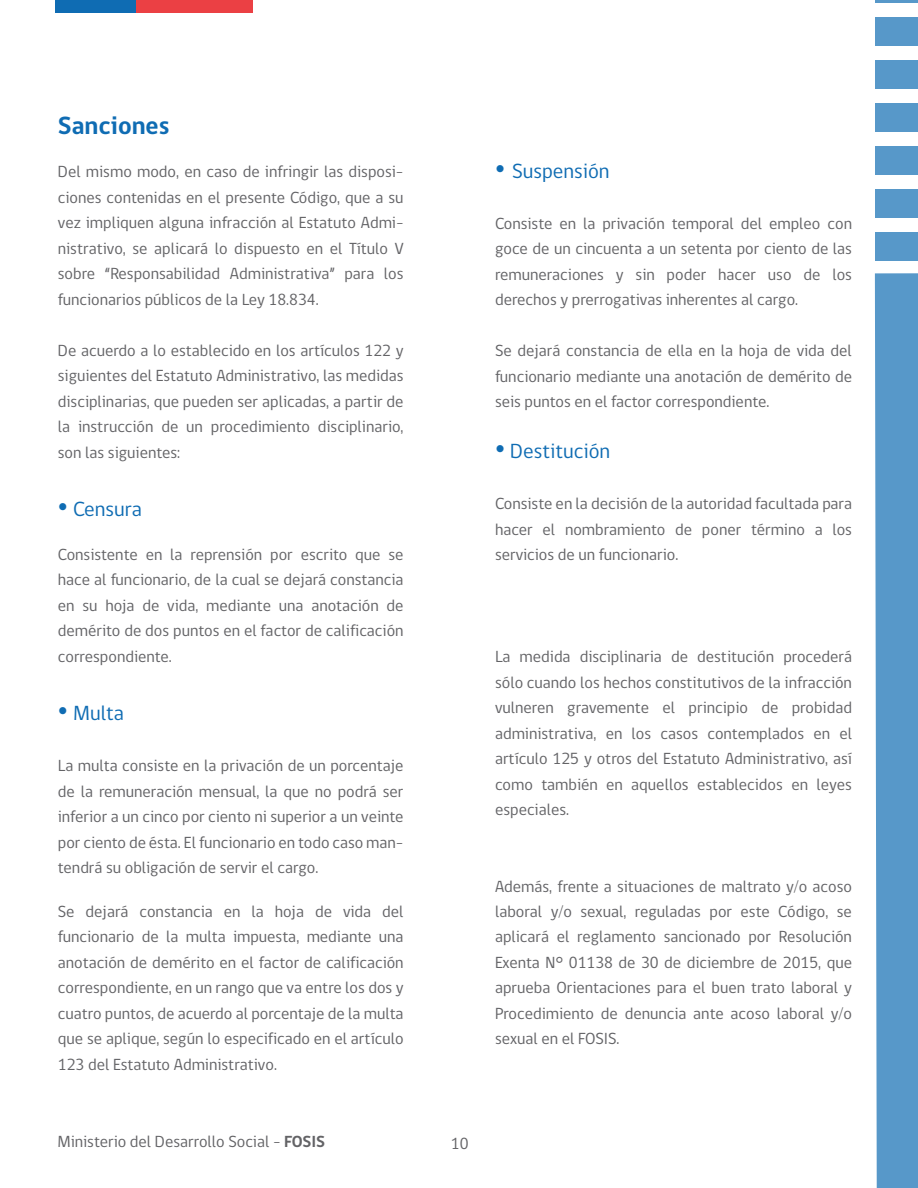
<style>
.page{position:relative;width:918px;height:1188px;background:#fff}
.page>*{position:absolute;margin:0;border:0;box-sizing:border-box;transform-origin:0 0}
.t1{font:700 25.5px "gob CL";color:#0f6cb3}
.t2{font:21px "gob CL";color:#0f6cb3}
.t3{font:16.5px/25.5px "gob CL";color:#636366;text-align:justify}
.s1{font-family:"Times New Roman";font-size:28.5px}
.s2{font-weight:700}
</style>
<div class="page">
<div style="left:875px;top:273px;width:43px;height:915px;background:#5798c9"></div>
<hr style="left:875px;top:0;width:43px;height:3px;background:#0f6cb3">
<div style="left:875px;top:17px;width:43px;height:29px;background:#5798c9"></div>
<div style="left:875px;top:60px;width:43px;height:29px;background:#5798c9"></div>
<div style="left:875px;top:103px;width:43px;height:29px;background:#5798c9"></div>
<div style="left:875px;top:146px;width:43px;height:29px;background:#5798c9"></div>
<div style="left:875px;top:189px;width:43px;height:29px;background:#5798c9"></div>
<div style="left:875px;top:232px;width:43px;height:29px;background:#5798c9"></div>
<div style="left:55px;top:0;width:81px;height:13px;background:#0f6cb3"></div>
<div style="left:136px;top:0;width:117px;height:13px;background:#eb4044"></div>
<h1 class="t1" style="left:58px;top:108px;width:113px">Sanciones</h1>
<p class="t3" style="left:58px;top:159px;width:347px">Del mismo modo, en caso de infringir las disposi&shy;ciones contenidas en el presente Código, que a su vez impliquen alguna infracción al Estatuto Admi&shy;nistrativo, se aplicará lo dispuesto en el Título V sobre “Responsabilidad Administrativa” para los funcionarios públicos de la Ley 18.834.</p>
<p class="t3" style="left:58px;top:338px;width:347px">De acuerdo a lo establecido en los artículos 122 y siguientes del Estatuto Administrativo, las medidas disciplinarias, que pueden ser aplicadas, a partir de la instrucción de un procedimiento disciplinario, son las siguientes:</p>
<p class="t2" style="left:58px;top:495px;width:86px"><span class="s1">•</span> Censura</p>
<p class="t3" style="left:58px;top:542px;width:347px">Consistente en la reprensión por escrito que se hace al funcionario, de la cual se dejará constancia en su hoja de vida, mediante una anotación de demérito de dos puntos en el factor de calificación correspondiente.</p>
<p class="t2" style="left:58px;top:699px;width:68px"><span class="s1">•</span> Multa</p>
<p class="t3" style="left:58px;top:753px;width:347px">La multa consiste en la privación de un porcentaje de la remuneración mensual, la que no podrá ser inferior a un cinco por ciento ni superior a un veinte por ciento de ésta. El funcionario en todo caso man&shy;tendrá su obligación de servir el cargo.</p>
<p class="t3" style="left:58px;top:899px;width:347px">Se dejará constancia en la hoja de vida del funcionario de la multa impuesta, mediante una anotación de demérito en el factor de calificación correspondiente, en un rango que va entre los dos y cuatro puntos, de acuerdo al porcentaje de la multa que se aplique, según lo especificado en el artículo 123 del Estatuto Administrativo.</p>
<p class="t3" style="left:57px;top:1130px;width:269px">Ministerio del Desarrollo Social - <span class="s2">FOSIS</span></p>
<p class="t3" style="left:451px;top:1132px;width:19px">10</p>
<p class="t2" style="left:495px;top:156px;width:116px"><span class="s1">•</span> Suspensión</p>
<p class="t3" style="left:495px;top:211px;width:359px">Consiste en la privación temporal del empleo con goce de un cincuenta a un setenta por ciento de las remuneraciones y sin poder hacer uso de los derechos y prerrogativas inherentes al cargo.</p>
<p class="t3" style="left:495px;top:338px;width:359px">Se dejará constancia de ella en la hoja de vida del funcionario mediante una anotación de demérito de seis puntos en el factor correspondiente.</p>
<p class="t2" style="left:495px;top:437px;width:117px"><span class="s1">•</span> Destitución</p>
<p class="t3" style="left:495px;top:491px;width:359px">Consiste en la decisión de la autoridad facultada para hacer el nombramiento de poner término a los servicios de un funcionario.</p>
<p class="t3" style="left:495px;top:644px;width:359px">La medida disciplinaria de destitución procederá sólo cuando los hechos constitutivos de la infracción vulneren gravemente el principio de probidad administrativa, en los casos contemplados en el artículo 125 y otros del Estatuto Administrativo, así como también en aquellos establecidos en leyes especiales.</p>
<p class="t3" style="left:495px;top:874px;width:359px">Además, frente a situaciones de maltrato y/o acoso laboral y/o sexual, reguladas por este Código, se aplicará el reglamento sancionado por Resolución Exenta N° 01138 de 30 de diciembre de 2015, que aprueba Orientaciones para el buen trato laboral y Procedimiento de denuncia ante acoso laboral y/o sexual en el FOSIS.</p>
</div>
